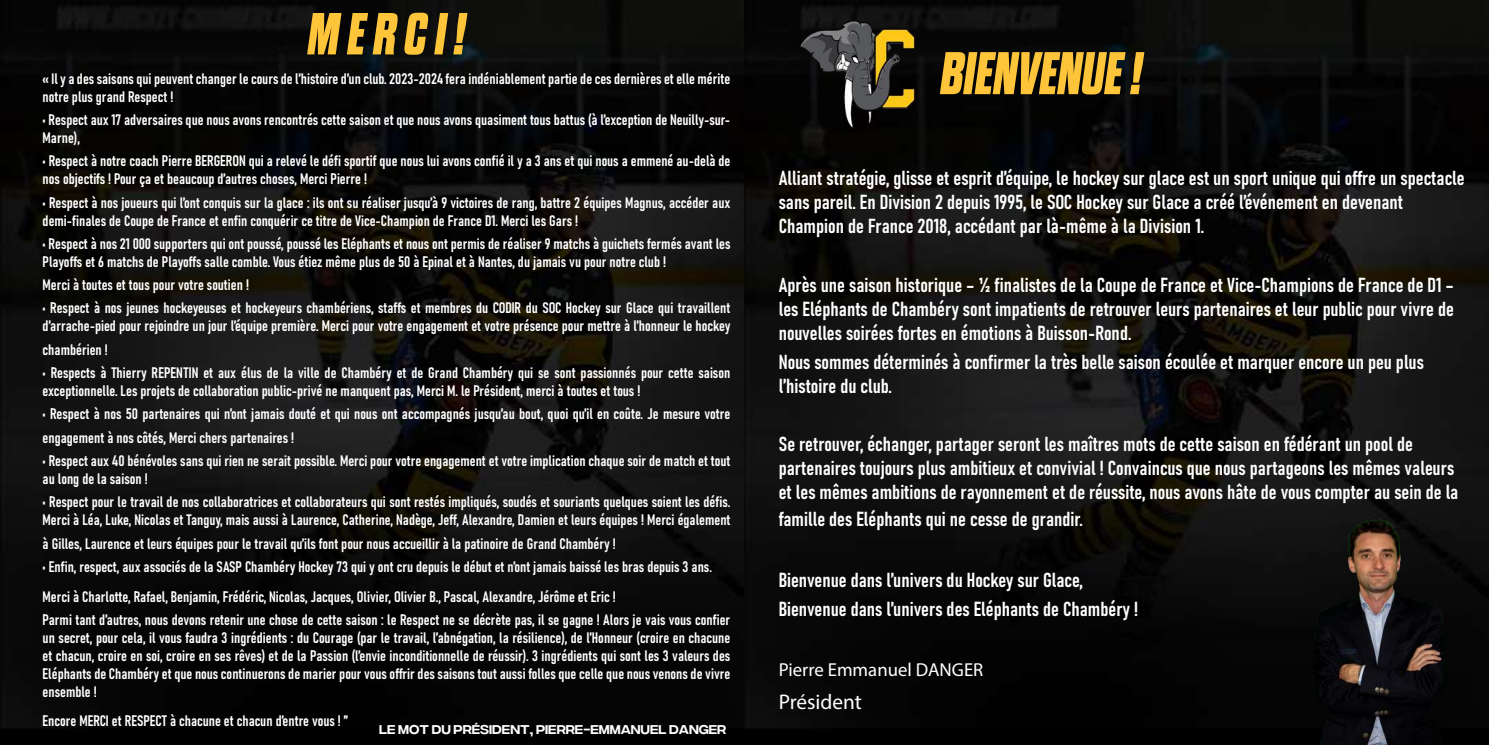
<style>
.page{position:relative;width:1489px;height:745px;background:#fff}
.page>*{position:absolute;margin:0;border:0;box-sizing:border-box;transform-origin:0 0}
.t1{font:italic 700 expanded 60px "Dharma Gothic E";color:#fec53a}
.t2{font:italic 700 expanded 59.12px "Dharma Gothic E";color:#fec53a}
.t3{font:21.25px "Myriad Pro";color:#fff}
.t4{font:20px/24px "Bahnschrift";color:#fff}
.t5{font:18.75px "Myriad Pro";color:#fff}
.t6{font:15px/18px "Bahnschrift";color:#fff}
.t7{font:12.62px "Integral CF";color:#fff}
</style>
<div class="page">
<img style="left:0;top:0;width:1488px;height:744px">
<img style="left:796px;top:18px;width:122px;height:112px">
<img style="left:1270px;top:519px;width:218px;height:225px">
<h2 class="t2" style="left:308px;top:3px;width:159px">M E R C I !</h2>
<p class="t6" style="left:43px;top:69px;width:689px">« Il y a des saisons qui peuvent changer le cours de l’histoire d’un club. 2023-2024 fera indéniablement partie de ces dernières et elle mérite notre plus grand Respect !</p>
<p class="t6" style="left:43px;top:110px;width:689px">• Respect aux 17 adversaires que nous avons rencontrés cette saison et que nous avons quasiment tous battus (à l’exception de Neuilly-sur-<br>Marne),</p>
<p class="t6" style="left:43px;top:151px;width:689px">• Respect à notre coach Pierre BERGERON qui a relevé le défi sportif que nous lui avons confié il y a 3 ans et qui nous a emmené au-delà de nos objectifs ! Pour ça et beaucoup d’autres choses, Merci Pierre !</p>
<p class="t6" style="left:43px;top:192px;width:689px">• Respect à nos joueurs qui l’ont conquis sur la glace : ils ont su réaliser jusqu’à 9 victoires de rang, battre 2 équipes Magnus, accéder aux demi-finales de Coupe de France et enfin conquérir ce titre de Vice-Champion de France D1. Merci les Gars !</p>
<p class="t6" style="left:43px;top:233px;width:689px">• Respect à nos 21 000 supporters qui ont poussé, poussé les Eléphants et nous ont permis de réaliser 9 matchs à guichets fermés avant les<br>Playoffs et 6 matchs de Playoffs salle comble. Vous étiez même plus de 50 à Epinal et à Nantes, du jamais vu pour notre club !</p>
<p class="t6" style="left:43px;top:274px;width:208px">Merci à toutes et tous pour votre soutien !</p>
<p class="t6" style="left:43px;top:297px;width:689px">• Respect à nos jeunes hockeyeuses et hockeyeurs chambériens, staffs et membres du CODIR du SOC Hockey sur Glace qui travaillent d’arrache-pied pour rejoindre un jour l’équipe première. Merci pour votre engagement et votre présence pour mettre à l’honneur le hockey</p>
<p class="t6" style="left:43px;top:339px;width:67px">chambérien !</p>
<p class="t6" style="left:43px;top:362px;width:689px">• Respects à Thierry REPENTIN et aux élus de la ville de Chambéry et de Grand Chambéry qui se sont passionnés pour cette saison exceptionnelle. Les projets de collaboration public-privé ne manquent pas, Merci M. le Président, merci à toutes et tous !</p>
<p class="t6" style="left:43px;top:400px;width:689px;line-height:24px">• Respect à nos 50 partenaires qui n’ont jamais douté et qui nous ont accompagnés jusqu’au bout, quoi qu’il en coûte. Je mesure votre engagement à nos côtés, Merci chers partenaires !</p>
<p class="t6" style="left:43px;top:450px;width:689px">• Respect aux 40 bénévoles sans qui rien ne serait possible. Merci pour votre engagement et votre implication chaque soir de match et tout au long de la saison !</p>
<p class="t6" style="left:43px;top:491px;width:689px">• Respect pour le travail de nos collaboratrices et collaborateurs qui sont restés impliqués, soudés et souriants quelques soient les défis.<br>Merci à Léa, Luke, Nicolas et Tanguy, mais aussi à Laurence, Catherine, Nadège, Jeff, Alexandre, Damien et leurs équipes ! Merci également</p>
<p class="t6" style="left:43px;top:533px;width:574px">à Gilles, Laurence et leurs équipes pour le travail qu’ils font pour nous accueillir à la patinoire de Grand Chambéry !</p>
<p class="t6" style="left:43px;top:551px;width:670px;line-height:29px">• Enfin, respect, aux associés de la SASP Chambéry Hockey 73 qui y ont cru depuis le début et n’ont jamais baissé les bras depuis 3 ans.<br>Merci à Charlotte, Rafael, Benjamin, Frédéric, Nicolas, Jacques, Olivier, Olivier B., Pascal, Alexandre, Jérôme et Eric !</p>
<p class="t6" style="left:43px;top:609px;width:689px;text-align:justify">Parmi tant d’autres, nous devons retenir une chose de cette saison : le Respect ne se décrète pas, il se gagne ! Alors je vais vous confier un secret, pour cela, il vous faudra 3 ingrédients : du Courage (par le travail, l’abnégation, la résilience), de l’Honneur (croire en chacune et chacun, croire en soi, croire en ses rêves) et de la Passion (l’envie inconditionnelle de réussir). 3 ingrédients qui sont les 3 valeurs des Eléphants de Chambéry et que nous continuerons de marier pour vous offrir des saisons tout aussi folles que celle que nous venons de vivre ensemble !</p>
<p class="t6" style="left:43px;top:710px;width:307px">Encore MERCI et RESPECT à chacune et chacun d’entre vous ! ”</p>
<p class="t7" style="left:379px;top:722px;width:349px">LE MOT DU PRÉSIDENT, PIERRE-EMMANUEL DANGER</p>
<h1 class="t1" style="left:940px;top:42px;width:203px">BIENVENUE !</h1>
<p class="t4" style="left:778px;top:165px;width:687px">Alliant stratégie, glisse et esprit d’équipe, le hockey sur glace est un sport unique qui offre un spectacle sans pareil. En Division 2 depuis 1995, le SOC Hockey sur Glace a créé l’événement en devenant<br>Champion de France 2018, accédant par là-même à la Division 1.</p>
<p class="t4" style="left:778px;top:271px;width:676px;text-align:justify">Après une saison historique – ½ finalistes de la Coupe de France et Vice-Champions de France de D1 – les Eléphants de Chambéry sont impatients de retrouver leurs partenaires et leur public pour vivre de nouvelles soirées fortes en émotions à Buisson-Rond.</p>
<h3 class="t4" style="left:778px;top:348px;width:646px">Nous sommes déterminés à confirmer la très belle saison écoulée et marquer encore un peu plus l’histoire du club.</h3>
<p class="t4" style="left:778px;top:430px;width:681px">Se retrouver, échanger, partager seront les maîtres mots de cette saison en fédérant un pool de partenaires toujours plus ambitieux et convivial ! Convaincus que nous partageons les mêmes valeurs et les mêmes ambitions de rayonnement et de réussite, nous avons hâte de vous compter au sein de la</p>
<h3 class="t4" style="left:778px;top:505px;width:305px">famille des Eléphants qui ne cesse de grandir.</h3>
<h3 class="t4" style="left:778px;top:564px;width:361px;line-height:29px">Bienvenue dans l’univers du Hockey sur Glace,<br>Bienvenue dans l’univers des Eléphants de Chambéry !</h3>
<p class="t5" style="left:778px;top:657px;width:206px">Pierre Emmanuel DANGER</p>
<h3 class="t3" style="left:778px;top:688px;width:85px">Président</h3>
</div>
